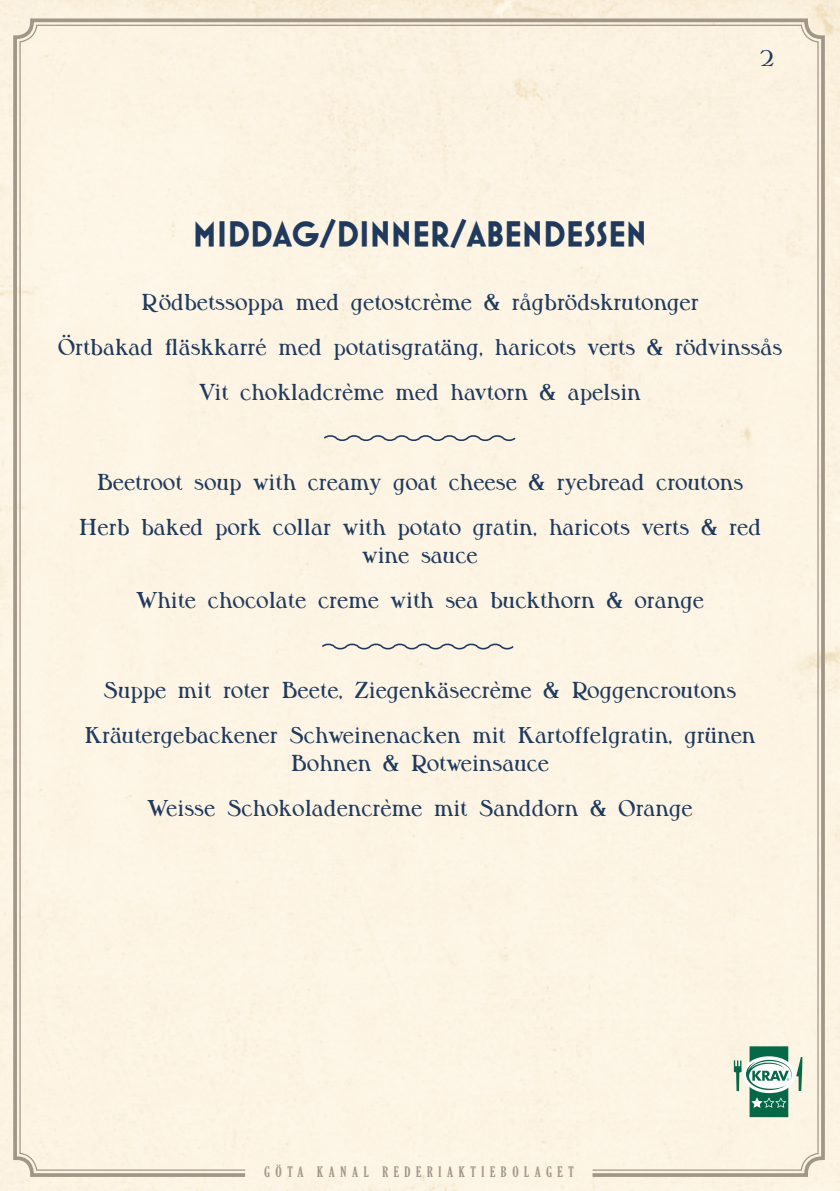
<style>
.page{position:relative;width:840px;height:1191px;background:#fff}
.page>*{position:absolute;margin:0;border:0;box-sizing:border-box;transform-origin:0 0}
.t1{font:700 36px "Mostra One";color:#203a5d}
.t2{font:600 24px/28px "Milton MN";color:#203a5d;text-align:center}
.t3{font:extra-condensed 14px "Gloucester";letter-spacing:.4em;color:#a19688}
</style>
<div class="page">
<div style="left:11px;top:17px;width:815px;height:1161px;background:#fcf4e4"></div>
<svg style="left:391px;top:194px;width:11px;height:5px"></svg>
<svg style="left:322px;top:433px;width:195px;height:10px;background:#d6d4cc"></svg>
<svg style="left:320px;top:641px;width:195px;height:10px;background:#d6d3cc"></svg>
<svg style="left:733px;top:1046px;width:68px;height:71px"></svg>
<p class="t1" style="left:193px;top:214px;width:455px">MIDDAG/DINNER/ABENDESSEN</p>
<p class="t2" style="left:759px;top:45px;width:16px">2</p>
<p class="t2" style="left:141px;top:290px;width:558px">Rödbetssoppa med getostcrème &amp; rågbrödskrutonger</p>
<p class="t2" style="left:58px;top:335px;width:725px">Örtbakad fläskkarré med potatisgratäng, haricots verts &amp; rödvinssås</p>
<p class="t2" style="left:199px;top:380px;width:443px">Vit chokladcrème med havtorn &amp; apelsin</p>
<p class="t2" style="left:97px;top:470px;width:647px">Beetroot soup with creamy goat cheese &amp; ryebread croutons</p>
<p class="t2" style="left:79px;top:515px;width:683px">Herb baked pork collar with potato gratin, haricots verts &amp; red wine sauce</p>
<p class="t2" style="left:136px;top:588px;width:569px">White chocolate creme with sea buckthorn &amp; orange</p>
<p class="t2" style="left:104px;top:678px;width:634px">Suppe mit roter Beete, Ziegenkäsecrème &amp; Roggencroutons</p>
<p class="t2" style="left:84px;top:723px;width:672px">Kräutergebackener Schweinenacken mit Kartoffelgratin, grünen<br>Bohnen &amp; Rotweinsauce</p>
<p class="t2" style="left:147px;top:796px;width:546px">Weisse Schokoladencrème mit Sanddorn &amp; Orange</p>
<p class="t3" style="left:264px;top:1163px;width:311px">GÖTA KANAL REDERIAKTIEBOLAGET</p>
</div>
